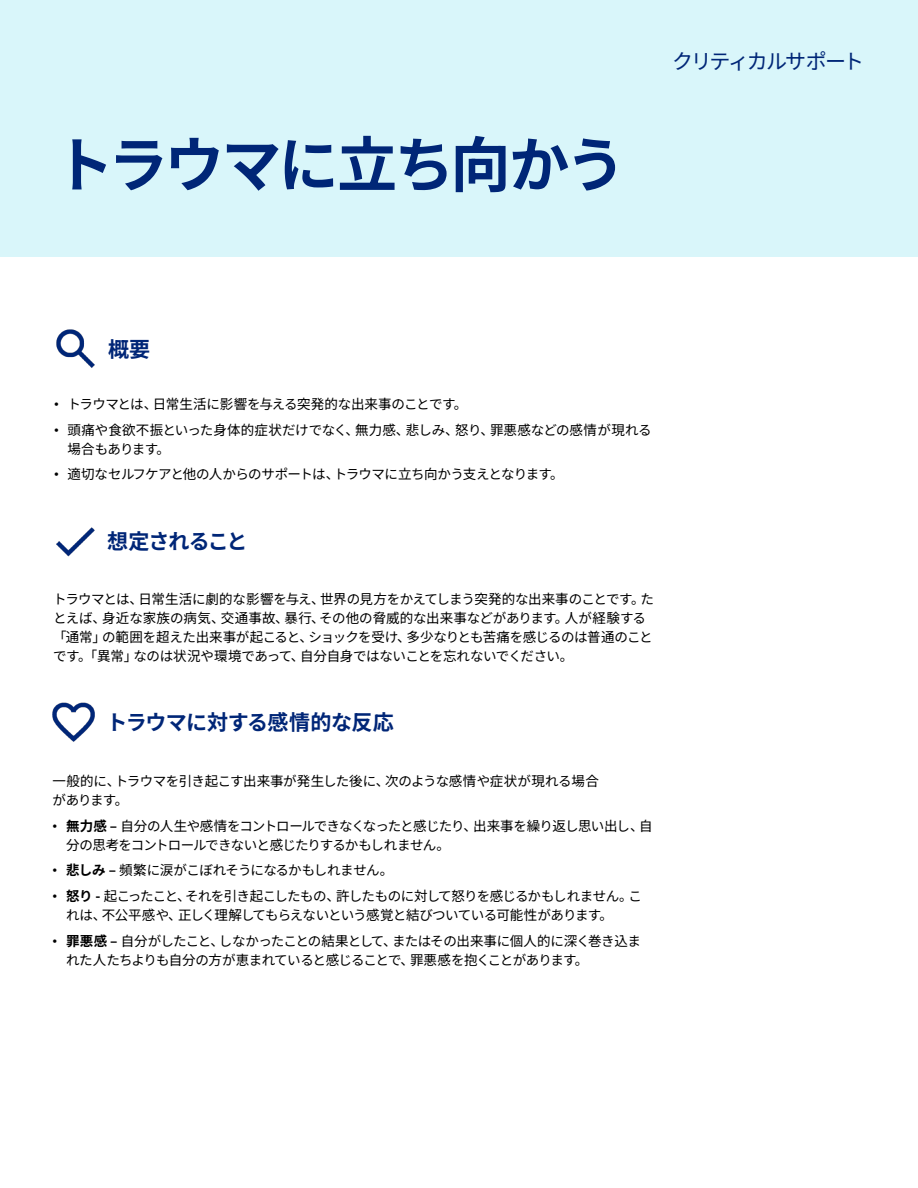
<style>
.page{position:relative;width:918px;height:1188px;background:#fff}
.page>*{position:absolute;margin:0;border:0;box-sizing:border-box;transform-origin:0 0}
.Headline{font:700 60px "Noto Sans JP";letter-spacing:-.05em;color:#002677}
.Subhead{font:700 21px "Noto Sans JP";letter-spacing:-.035em;color:#002677}
.Product_label_-_Right_aligned{font:21px "Noto Sans JP";letter-spacing:-.105em;color:#002677}
.Arial-Body{font:13.5px/18.9px "Noto Sans JP";letter-spacing:-.035em;color:#000}
.Arial-Body-2{font:13.5px/18.9px "Noto Sans JP";letter-spacing:-.055em;color:#000}
.Arial-Body-3{font:13.5px/18.9px "Noto Sans JP";color:#000}
.s1{font-family:"Arial"}
.s2{font-weight:700}
</style>
<div class="page">
<div style="left:0;top:0;width:918px;height:256px;background:#d9f6fa"></div>
<img style="left:56px;top:527px;width:39px;height:30px">
<img style="left:52px;top:702px;width:43px;height:40px">
<img style="left:56px;top:329px;width:39px;height:39px">
<p class="Headline" style="left:54px;top:131px;width:573px">トラウマに立ち向かう</p>
<p class="Product_label_-_Right_aligned" style="left:672px;top:50px;width:193px">クリティカルサポート</p>
<p class="Subhead" style="left:108px;top:337px;width:44px">概要</p>
<p class="Arial-Body" style="left:54px;top:395px;width:415px"><span class="s1">•</span> トラウマとは、日常生活に影響を与える突発的な出来事のことです。</p>
<p class="Arial-Body-3" style="left:68px;top:421px;width:586px;text-indent:-14px"><span class="s1">•</span> 頭痛や食欲不振といった身体的症状だけでなく、無力感、悲しみ、怒り、罪悪感などの感情が現れる場合もあります。</p>
<p class="Arial-Body" style="left:54px;top:465px;width:511px"><span class="s1">•</span> 適切なセルフケアと他の人からのサポートは、トラウマに立ち向かう支えとなります。</p>
<p class="Subhead" style="left:107px;top:529px;width:142px">想定されること</p>
<p class="Arial-Body" style="left:53px;top:590px;width:602px">トラウマとは、日常生活に劇的な影響を与え、世界の見方をかえてしまう突発的な出来事のことです。たとえば、身近な家族の病気、交通事故、暴行、その他の脅威的な出来事などがあります。人が経験する「通常」の範囲を超えた出来事が起こると、ショックを受け、多少なりとも苦痛を感じるのは普通のことです。「異常」なのは状況や環境であって、自分自身ではないことを忘れないでください。</p>
<p class="Subhead" style="left:106px;top:710px;width:289px">トラウマに対する感情的な反応</p>
<p class="Arial-Body" style="left:52px;top:772px;width:548px">一般的に、トラウマを引き起こす出来事が発生した後に、次のような感情や症状が現れる場合があります。</p>
<p class="Arial-Body-2" style="left:66px;top:817px;width:588px;text-indent:-14px"><span class="s1">•</span> <span class="s2">無力感 –</span> 自分の人生や感情をコントロールできなくなったと感じたり、出来事を繰り返し思い出し、自分の思考をコントロールできないと感じたりするかもしれません。</p>
<p class="Arial-Body" style="left:52px;top:861px;width:342px"><span class="s1">•</span> <span class="s2">悲しみ –</span> 頻繁に涙がこぼれそうになるかもしれません。</p>
<p class="Arial-Body" style="left:66px;top:887px;width:578px;text-indent:-14px"><span class="s1">•</span> <span class="s2">怒り ‑</span> 起こったこと、それを引き起こしたもの、許したものに対して怒りを感じるかもしれません。これは、不公平感や、正しく理解してもらえないという感覚と結びついている可能性があります。</p>
<p class="Arial-Body" style="left:66px;top:932px;width:576px;text-indent:-14px"><span class="s1">•</span> <span class="s2">罪悪感 –</span> 自分がしたこと、しなかったことの結果として、またはその出来事に個人的に深く巻き込まれた人たちよりも自分の方が恵まれていると感じることで、罪悪感を抱くことがあります。</p>
</div>
